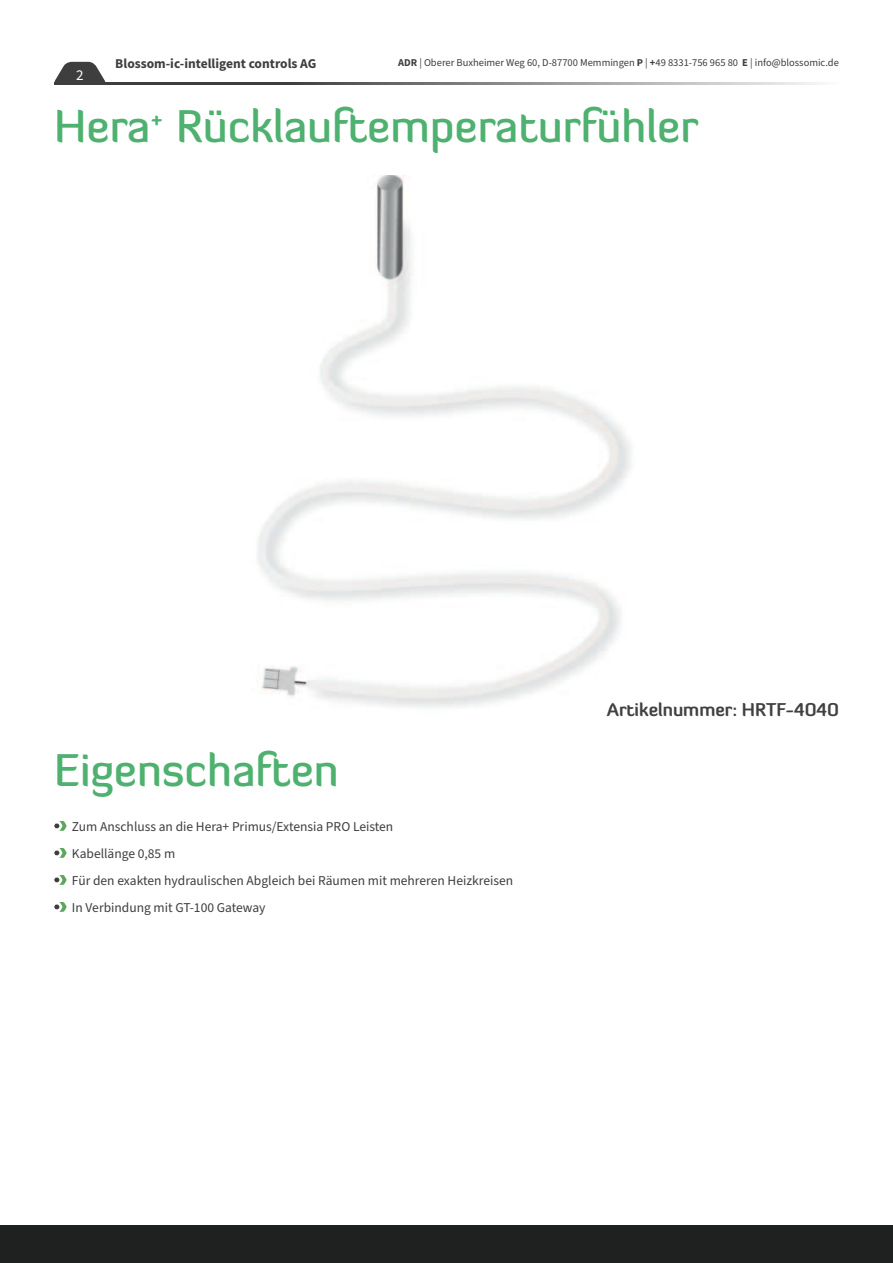
<style>
.page{position:relative;width:893px;height:1263px;background:#fff}
.page>*{position:absolute;margin:0;border:0;box-sizing:border-box;transform-origin:0 0}
.t1{font:500 45px "Diavlo";color:#4eb170}
.t2{font:700 18px "Diavlo";color:#414042}
.t3{font:15px "Source Sans Pro";color:#fff}
.t4{font:13.5px/27px "Source Sans Pro";color:#3e3e3f}
.t5{font:700 13.5px "Source Sans Pro";color:#3e3e3f}
.t6{font:10.5px "Source Sans Pro";color:#3e3e3f}
.s1{font-weight:700}
</style>
<div class="page">
<svg style="left:54px;top:62px;width:52px;height:23px"></svg>
<div style="left:0;top:1225px;width:893px;height:38px;background:#1f2020"></div>
<img style="left:257px;top:176px;width:374px;height:532px">
<svg style="left:54px;top:821px;width:13px;height:10px"></svg>
<svg style="left:54px;top:848px;width:13px;height:10px"></svg>
<svg style="left:54px;top:875px;width:13px;height:10px"></svg>
<svg style="left:54px;top:902px;width:13px;height:10px"></svg>
<p class="t5" style="left:115px;top:58px;width:203px">Blossom-ic-intelligent controls AG</p>
<p class="t6" style="left:398px;top:58px;width:442px"><span class="s1">ADR</span> | Oberer Buxheimer Weg 60, D-87700 Memmingen <span class="s1">P</span> | <span class="s1">+</span>49 8331-756 965 80 <span class="s1">E</span> | info@blossomic.de</p>
<p class="t3" style="left:76px;top:69px;width:9px">2</p>
<h1 class="t1" style="left:54px;top:106px;width:646px">Hera<sup>+</sup> Rücklauftemperaturfühler</h1>
<h1 class="t1" style="left:54px;top:750px;width:286px">Eigenschaften</h1>
<p class="t4" style="left:72px;top:814px;width:443px">Zum Anschluss an die Hera+ Primus/Extensia PRO Leisten<br>Kabellänge 0,85 m<br>Für den exakten hydraulischen Abgleich bei Räumen mit mehreren Heizkreisen In Verbindung mit GT-100 Gateway</p>
<h2 class="t2" style="left:607px;top:699px;width:234px">Artikelnummer: HRTF-4040</h2>
</div>
